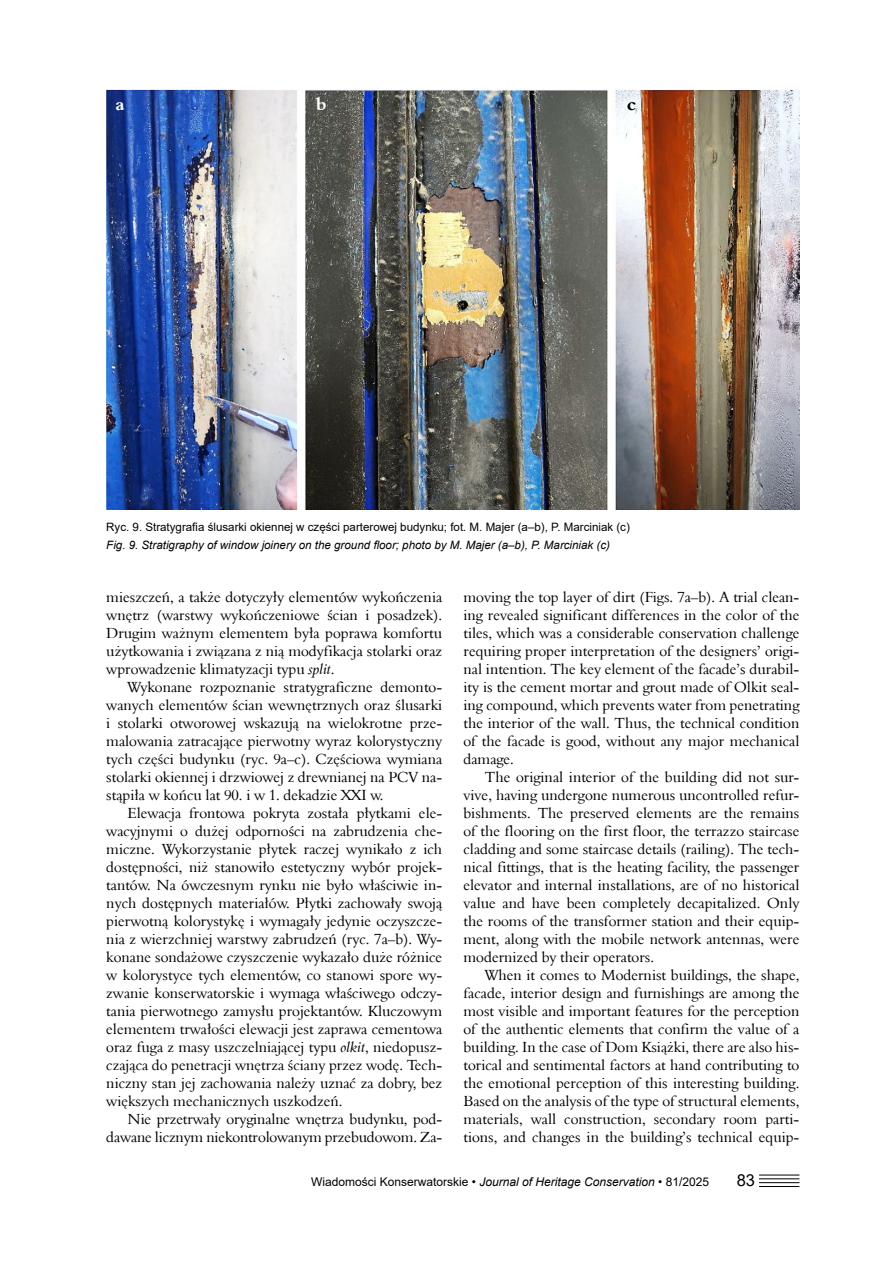
<style>
.page{position:relative;width:893px;height:1263px;background:#fff}
.page>*{position:absolute;margin:0;border:0;box-sizing:border-box;transform-origin:0 0}
.t1{font:700 18px "Aldine 401 EU";color:#fff}
.t2{font:700 18px "Aldine 401 EU";color:#000}
.t3{font:16.5px "Arial";color:#000}
.t4{font:15px/18px "Aldine 401 EU Normal";color:#000;text-align:justify}
.t5{font:12px "Arial";color:#000}
.t6{font:11.55px "Arial";color:#000}
.t7{font:italic 11.55px "Arial";color:#000}
.s1{font-family:"Aldine 401 EU Italic"}
.s2{font-style:italic}
</style>
<div class="page">
<hr style="left:759px;top:1175px;width:40px;height:1px;background:#000">
<hr style="left:759px;top:1178px;width:40px;height:1px;background:#000">
<hr style="left:759px;top:1182px;width:40px;height:1px;background:#000">
<hr style="left:759px;top:1186px;width:40px;height:1px;background:#000">
<img style="left:106px;top:89px;width:693px;height:420px">
<p class="t1" style="left:116px;top:93px;width:11px">a</p>
<p class="t1" style="left:316px;top:93px;width:12px">b</p>
<p class="t2" style="left:627px;top:93px;width:10px">c</p>
<p class="t6" style="left:106px;top:519px;width:525px">Ryc. 9. Stratygrafia ślusarki okiennej w części parterowej budynku; fot. M. Majer (a–b), P. Marciniak (c)</p>
<p class="t7" style="left:106px;top:537px;width:505px">Fig. 9. Stratigraphy of window joinery on the ground floor; photo by M. Majer (a–b), P. Marciniak (c)</p>
<p class="t4" style="left:463px;top:588px;width:337px">moving the top layer of dirt (Figs. 7a–b). A trial clean&shy;ing revealed significant differences in the color of the tiles, which was a considerable conservation challenge requiring proper interpretation of the designers’ origi&shy;nal intention. The key element of the facade’s durabil&shy;ity is the cement mortar and grout made of Olkit seal&shy;ing compound, which prevents water from penetrating the interior of the wall. Thus, the technical condition of the facade is good, without any major mechanical damage.</p>
<p class="t4" style="left:463px;top:768px;width:337px;text-indent:21px">The original interior of the building did not sur&shy;vive, having undergone numerous uncontrolled refur&shy;bishments. The preserved elements are the remains of the flooring on the first floor, the terrazzo staircase cladding and some staircase details (railing). The tech&shy;nical fittings, that is the heating facility, the passenger elevator and internal installations, are of no historical value and have been completely decapitalized. Only the rooms of the transformer station and their equip&shy;ment, along with the mobile network antennas, were modernized by their operators.</p>
<p class="t4" style="left:463px;top:966px;width:337px;text-indent:21px">When it comes to Modernist buildings, the shape, facade, interior design and furnishings are among the most visible and important features for the perception of the authentic elements that confirm the value of a building. In the case of Dom Książki, there are also his&shy;torical and sentimental factors at hand contributing to the emotional perception of this interesting building.<br>Based on the analysis of the type of structural elements, materials, wall construction, secondary room parti&shy;tions, and changes in the building’s technical equip-</p>
<p class="t4" style="left:106px;top:588px;width:337px">mieszczeń, a także dotyczyły elementów wykończenia wnętrz (warstwy wykończeniowe ścian i posadzek).<br>Drugim ważnym elementem była poprawa komfortu użytkowania i związana z nią modyfikacja stolarki oraz wprowadzenie klimatyzacji typu <span class="s1">split</span>.</p>
<p class="t4" style="left:106px;top:678px;width:337px;text-indent:21px">Wykonane rozpoznanie stratygraficzne demonto&shy;wanych elementów ścian wewnętrznych oraz ślusarki i stolarki otworowej wskazują na wielokrotne prze&shy;malowania zatracające pierwotny wyraz kolorystyczny tych części budynku (ryc. 9a–c). Częściowa wymiana stolarki okiennej i drzwiowej z drewnianej na PCV na&shy;stąpiła w końcu lat 90. i w 1. dekadzie XXI w.</p>
<p class="t4" style="left:106px;top:804px;width:337px;text-indent:21px">Elewacja frontowa pokryta została płytkami ele&shy;wacyjnymi o dużej odporności na zabrudzenia che&shy;miczne. Wykorzystanie płytek raczej wynikało z ich dostępności, niż stanowiło estetyczny wybór projek&shy;tantów. Na ówczesnym rynku nie było właściwie in&shy;nych dostępnych materiałów. Płytki zachowały swoją pierwotną kolorystykę i wymagały jedynie oczyszcze&shy;nia z wierzchniej warstwy zabrudzeń (ryc. 7a–b). Wy&shy;konane sondażowe czyszczenie wykazało duże różnice w kolorystyce tych elementów, co stanowi spore wy&shy;zwanie konserwatorskie i wymaga właściwego odczy&shy;tania pierwotnego zamysłu projektantów. Kluczowym elementem trwałości elewacji jest zaprawa cementowa oraz fuga z masy uszczelniającej typu <span class="s1">olkit</span>, niedopusz&shy;czająca do penetracji wnętrza ściany przez wodę. Tech&shy;niczny stan jej zachowania należy uznać za dobry, bez większych mechanicznych uszkodzeń.</p>
<p class="t4" style="left:106px;top:1110px;width:337px;text-align:right">Nie przetrwały oryginalne wnętrza budynku, pod&shy;dawane licznym niekontrolowanym przebudowom. Za-</p>
<p class="t5" style="left:311px;top:1173px;width:399px">Wiadomości Konserwatorskie • <span class="s2">Journal of Heritage Conservation</span> • 81/2025</p>
<p class="t3" style="left:737px;top:1168px;width:20px">83</p>
</div>
